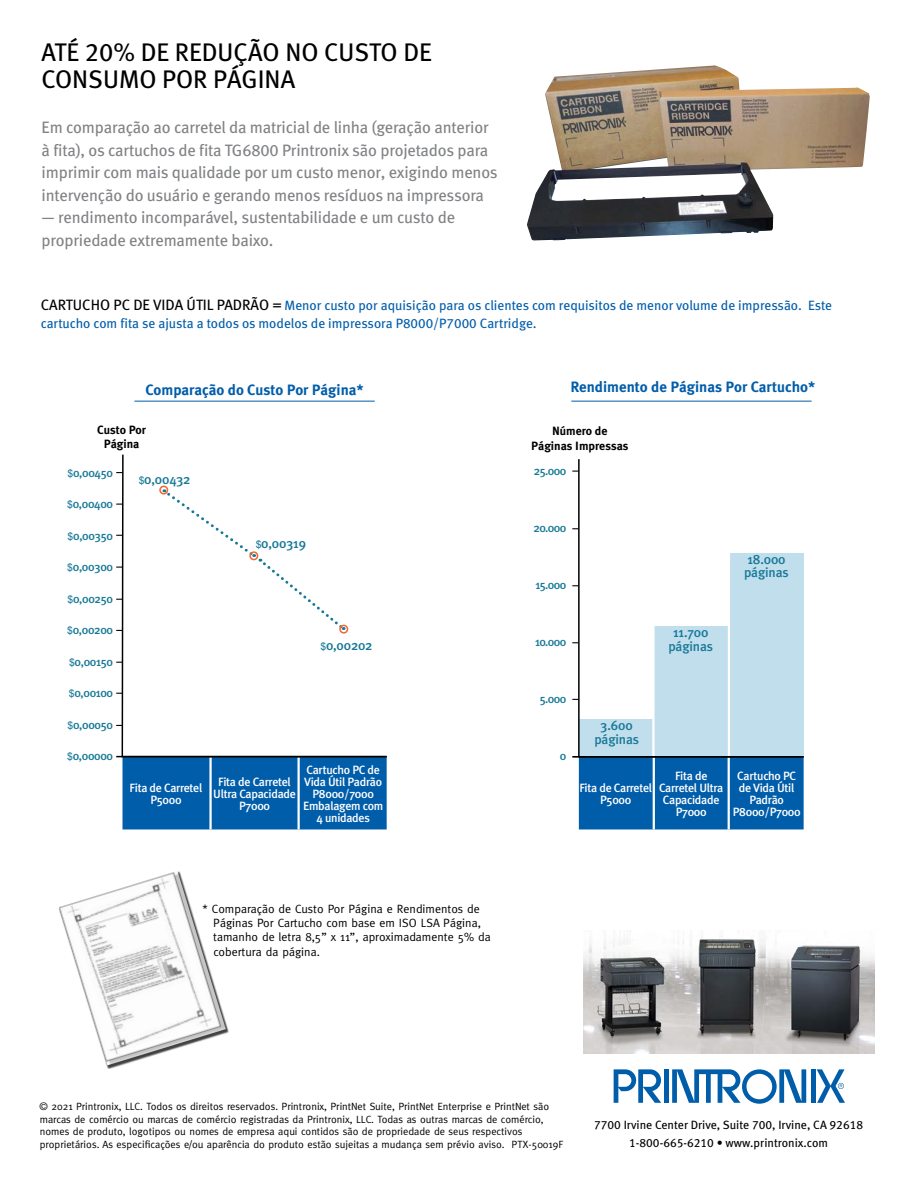
<style>
.page{position:relative;width:918px;height:1188px;background:#fff}
.page>*{position:absolute;margin:0;border:0;box-sizing:border-box;transform-origin:0 0}
.t1{font:25.5px/27px "Meta Book LF";color:#000}
.t2{font:16.5px/22.5px "Meta Book LF";letter-spacing:-.01em;color:#808285}
.t3{font:700 15px "Meta Plus";color:#005daa}
.t4{font:13.5px/18px "Meta Book LF";color:#005daa}
.t5{font:500 13.5px/13.5px "Meta Plus";letter-spacing:-.01em;color:#187997;text-align:center}
.t6{font:500 12px/12px "Meta Plus";letter-spacing:-.025em;color:#fff;text-align:center}
.t7{font:12px/14.4px "Meta";color:#000}
.t8{font:500 12px "Meta Plus";letter-spacing:-.025em;color:#187997}
.t9{font:12px/18px "Meta Book LF";color:#000;text-align:center}
.t10{font:700 12px/14.4px "Meta Plus";color:#000;text-align:center}
.t11{font:10.5px/12.6px "Meta";color:#000}
.s1{font-size:15px;color:#000}
.s2{font-family:"Arial";font-weight:400;font-size:10.5px}
</style>
<div class="page">
<div style="left:122px;top:758px;width:265px;height:71px;background:#005daa"></div>
<hr style="left:209px;top:757px;width:3px;height:72px;background:#fff">
<hr style="left:297px;top:757px;width:3px;height:72px;background:#fff">
<div style="left:579px;top:758px;width:225px;height:71px;background:#005daa"></div>
<hr style="left:653px;top:757px;width:2px;height:72px;background:#fff">
<hr style="left:728px;top:757px;width:2px;height:72px;background:#fff">
<svg style="left:121px;top:454px;width:266px;height:304px"></svg>
<div style="left:159px;top:486px;width:9px;height:9px;border:2px solid #f26531;border-radius:50%"></div>
<svg style="left:164px;top:489px;width:211px;height:164px"></svg>
<hr style="left:116px;top:756px;width:271px;height:1px;background:#000">
<img style="left:59px;top:871px;width:167px;height:194px">
<div style="left:664px;top:1069px;width:5px;height:34px;background:#005daa"></div>
<div style="left:811px;top:1069px;width:5px;height:34px;background:#005daa"></div>
<svg style="left:614px;top:1069px;width:47px;height:34px"></svg>
<svg style="left:672px;top:1069px;width:134px;height:35px"></svg>
<svg style="left:817px;top:1069px;width:28px;height:34px"></svg>
<img style="left:583px;top:935px;width:292px;height:119px">
<img style="left:527px;top:65px;width:343px;height:176px">
<svg style="left:577px;top:459px;width:227px;height:297px"></svg>
<hr style="left:652px;top:509px;width:3px;height:248px;background:#fff">
<hr style="left:728px;top:509px;width:2px;height:248px;background:#fff">
<hr style="left:134px;top:401px;width:241px;height:1px;background:#005daa">
<hr style="left:571px;top:401px;width:241px;height:1px;background:#005daa">
<div style="left:244px;top:536px;width:74px;height:13px;background:#fff"></div>
<hr style="left:572px;top:756px;width:232px;height:2px;background:#000">
<h1 class="t1" style="left:42px;top:38px;width:392px">ATÉ 20% DE REDUÇÃO NO CUSTO DE<br>CONSUMO POR PÁGINA</h1>
<p class="t2" style="left:42px;top:116px;width:458px">Em comparação ao carretel da matricial de linha (geração anterior à fita), os cartuchos de fita TG6800 Printronix são projetados para imprimir com mais qualidade por um custo menor, exigindo menos intervenção do usuário e gerando menos resíduos na impressora</p>
<h2 class="t2" style="left:42px;top:206px;width:415px">— rendimento incomparável, sustentabilidade e um custo de propriedade extremamente baixo.</h2>
<p class="t4" style="left:41px;top:296px;width:793px"><span class="s1">CARTUCHO PC DE VIDA ÚTIL PADRÃO =</span> Menor custo por aquisição para os clientes com requisitos de menor volume de impressão. Este cartucho com fita se ajusta a todos os modelos de impressora P8000/P7000 Cartridge.</p>
<h3 class="t3" style="left:145px;top:381px;width:220px">Comparação do Custo Por Página*</h3>
<h3 class="t3" style="left:570px;top:378px;width:246px">Rendimento de Páginas Por Cartucho*</h3>
<p class="t10" style="left:97px;top:423px;width:50px">Custo Por<br>Página</p>
<p class="t5" style="left:139px;top:472px;width:53px"><span class="s2">$</span>0,00432</p>
<p class="t8" style="left:67px;top:466px;width:47px"><span class="s2">$</span>0,00450</p>
<p class="t8" style="left:67px;top:497px;width:48px"><span class="s2">$</span>0,00400</p>
<p class="t8" style="left:68px;top:529px;width:47px"><span class="s2">$</span>0,00350</p>
<p class="t8" style="left:67px;top:560px;width:47px"><span class="s2">$</span>0,00300</p>
<p class="t8" style="left:68px;top:592px;width:47px"><span class="s2">$</span>0,00250</p>
<p class="t8" style="left:67px;top:623px;width:47px"><span class="s2">$</span>0,00200</p>
<p class="t8" style="left:69px;top:655px;width:46px"><span class="s2">$</span>0,00150</p>
<p class="t8" style="left:69px;top:686px;width:46px"><span class="s2">$</span>0,00100</p>
<p class="t8" style="left:67px;top:718px;width:47px"><span class="s2">$</span>0,00050</p>
<p class="t8" style="left:67px;top:749px;width:48px"><span class="s2">$</span>0,00000</p>
<p class="t5" style="left:256px;top:536px;width:52px"><span class="s2">$</span>0,00319</p>
<p class="t5" style="left:320px;top:638px;width:54px"><span class="s2">$</span>0,00202</p>
<p class="t6" style="left:130px;top:782px;width:74px">Fita de Carretel<br>P5000</p>
<p class="t6" style="left:213px;top:776px;width:84px">Fita de Carretel<br>Ultra Capacidade<br>P7000</p>
<p class="t6" style="left:303px;top:764px;width:82px">Cartucho PC de<br>Vida Útil Padrão<br>P8000/7000<br>Embalagem com<br>4 unidades</p>
<p class="t7" style="left:213px;top:901px;width:279px;text-indent:-11px">* Comparação de Custo Por Página e Rendimentos de Páginas Por Cartucho com base em ISO LSA Página, tamanho de letra 8,5” x 11”, aproximadamente 5% da cobertura da página.</p>
<p class="t10" style="left:531px;top:424px;width:99px">Número de<br>Páginas Impressas</p>
<p class="t8" style="left:534px;top:464px;width:34px">25.000</p>
<p class="t8" style="left:534px;top:521px;width:34px">20.000</p>
<p class="t8" style="left:535px;top:578px;width:32px">15.000</p>
<p class="t8" style="left:535px;top:635px;width:33px">10.000</p>
<p class="t5" style="left:668px;top:626px;width:46px">11.700 páginas</p>
<p class="t5" style="left:744px;top:552px;width:46px;text-align:left">18.000 páginas</p>
<p class="t8" style="left:540px;top:692px;width:28px">5.000</p>
<p class="t8" style="left:560px;top:749px;width:8px">0</p>
<p class="t5" style="left:594px;top:718px;width:46px">3.600 páginas</p>
<p class="t6" style="left:659px;top:770px;width:66px">Fita de<br>Carretel Ultra<br>Capacidade<br>P7000</p>
<p class="t6" style="left:733px;top:770px;width:69px">Cartucho PC de Vida Útil<br>Padrão<br>P8000/P7000</p>
<p class="t6" style="left:579px;top:782px;width:74px">Fita de Carretel<br>P5000</p>
<p class="t11" style="left:40px;top:1100px;width:525px">© 2021 Printronix, LLC. Todos os direitos reservados. Printronix, PrintNet Suite, PrintNet Enterprise e PrintNet são marcas de comércio ou marcas de comércio registradas da Printronix, LLC. Todas as outras marcas de comércio, nomes de produto, logotipos ou nomes de empresa aqui contidos são de propriedade de seus respectivos proprietários. As especificações e/ou aparência do produto estão sujeitas a mudança sem prévio aviso. PTX-50019F</p>
<p class="t9" style="left:594px;top:1116px;width:271px">7700 Irvine Center Drive, Suite 700, Irvine, CA 92618<br>1-800-665-6210 • www.printronix.com</p>
</div>
